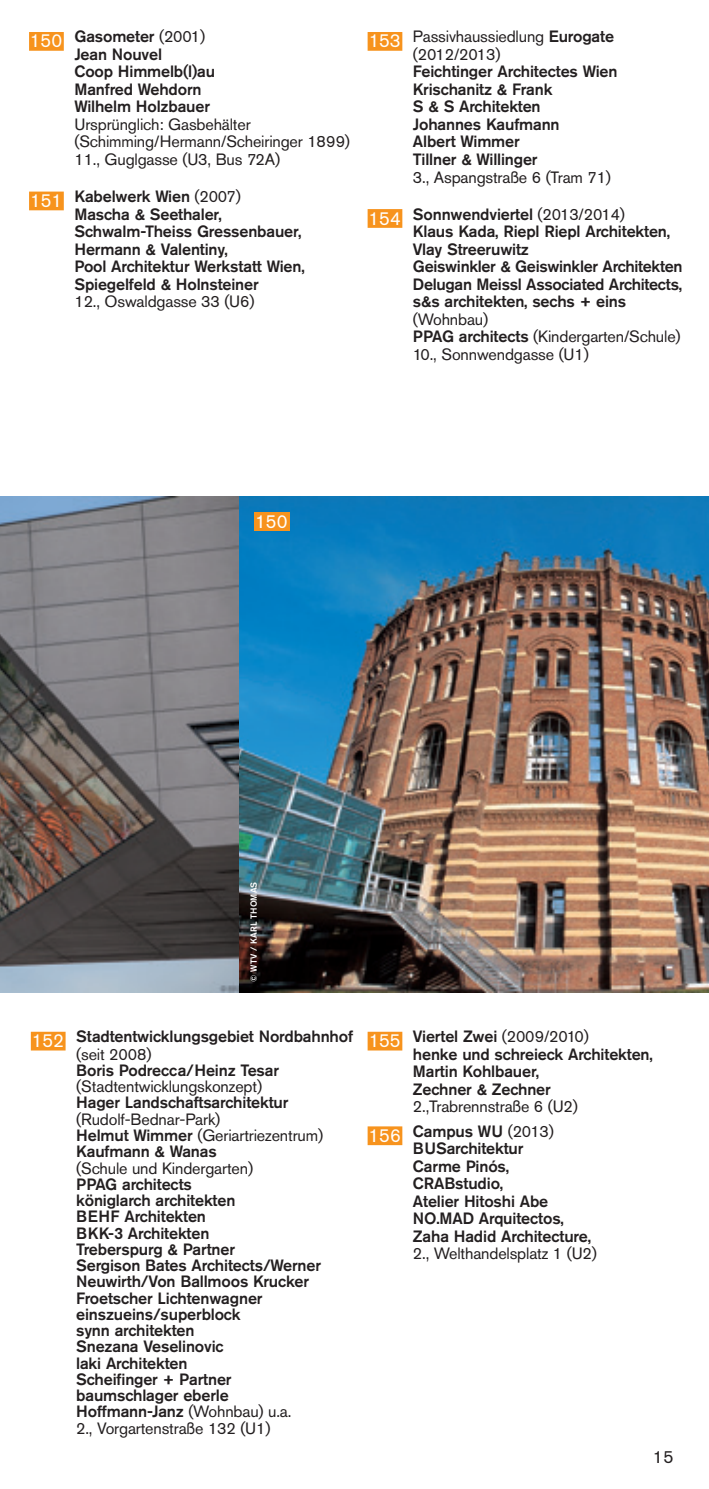
<style>
.page{position:relative;width:709px;height:1489px;background:#fff}
.page>*{position:absolute;margin:0;border:0;box-sizing:border-box;transform-origin:0 0}
.t1{font:18.75px "Akzidenz Grotesk Pro";color:#fff}
.t2{font:17.5px "Akzidenz Grotesk Pro";color:#231f20}
.t3{font:500 16.25px/17.5px "Akzidenz Grotesk Pro";letter-spacing:-.01em;color:#231f20}
.t4{font:16.25px/17.5px "Akzidenz Grotesk Pro";letter-spacing:-.01em;color:#231f20}
.t5{font:500 8.75px "Akzidenz Grotesk Pro";letter-spacing:.01em;color:#fff}
.s1{font-weight:400;font-size:18.75px;color:#fff}
.s2{font-weight:400}
.s3{font-size:18.75px;color:#fff}
.s4{font-weight:500}
</style>
<div class="page">
<div style="left:29px;top:32px;width:35px;height:19px;background:#f7931d"></div>
<div style="left:29px;top:191px;width:35px;height:19px;background:#f7931d"></div>
<div style="left:367px;top:32px;width:35px;height:19px;background:#f7931d"></div>
<div style="left:367px;top:209px;width:35px;height:19px;background:#f7931d"></div>
<div style="left:31px;top:1031px;width:35px;height:19px;background:#f7931d"></div>
<img style="left:239px;top:496px;width:470px;height:496px">
<div style="left:254px;top:511px;width:35px;height:19px;background:#f7931d"></div>
<svg style="left:0;top:496px;width:239px;height:496px"></svg>
<div style="left:367px;top:1031px;width:35px;height:19px;background:#f7931d"></div>
<div style="left:367px;top:1126px;width:35px;height:19px;background:#f7931d"></div>
<p class="t3" style="left:74px;top:28px;width:142px;text-indent:-44px"><span class="s1">150</span> Gasometer <span class="s2">(2001)<br></span>Jean Nouvel<br>Coop Himmelb(l)au<br>Manfred Wehdorn<br>Wilhelm Holzbauer</p>
<p class="t4" style="left:74px;top:115px;width:277px">Ursprünglich: Gasbehälter (Schimming/Hermann/Scheiringer 1899)<br>11., Guglgasse (U3, Bus 72A)</p>
<p class="t3" style="left:74px;top:187px;width:232px;text-indent:-44px"><span class="s1">151</span> Kabelwerk Wien <span class="s2">(2007)<br></span>Mascha &amp; Seethaler,<br>Schwalm-Theiss Gressenbauer,<br>Hermann &amp; Valentiny,<br>Pool Architektur Werkstatt Wien,<br>Spiegelfeld &amp; Holnsteiner</p>
<p class="t4" style="left:74px;top:292px;width:182px">12., Oswaldgasse 33 (U6)</p>
<p class="t4" style="left:413px;top:28px;width:202px;text-indent:-44px"><span class="s3">153</span> Passivhaussiedlung <span class="s4">Eurogate </span>(2012/2013)</p>
<p class="t3" style="left:413px;top:63px;width:206px">Feichtinger Architectes Wien<br>Krischanitz &amp; Frank<br>S &amp; S Architekten<br>Johannes Kaufmann<br>Albert Wimmer<br>Tillner &amp; Willinger</p>
<p class="t4" style="left:413px;top:168px;width:199px">3., Aspangstraße 6 (Tram 71)</p>
<p class="t3" style="left:413px;top:205px;width:271px;text-indent:-44px"><span class="s1">154</span> Sonnwendviertel <span class="s2">(2013/2014)<br></span>Klaus Kada, Riepl Riepl Architekten, Vlay Streeruwitz<br>Geiswinkler &amp; Geiswinkler Architekten Delugan Meissl Associated Architects, s&amp;s architekten, sechs + eins</p>
<p class="t4" style="left:413px;top:310px;width:269px">(Wohnbau)<br><span class="s4">PPAG architects</span> (Kindergarten/Schule)<br>10., Sonnwendgasse (U1)</p>
<p class="t1" style="left:255px;top:509px;width:34px">150</p>
<p class="t5" style="left:248px;top:982px;width:102px;rotate:-90deg">© WTV / KARL THOMAS</p>
<p class="t3" style="left:76px;top:1027px;width:278px;text-indent:-44px"><span class="s1">152</span> Stadtentwicklungsgebiet Nordbahnhof <span class="s2">(seit 2008)</span></p>
<p class="t3" style="left:76px;top:1061px;width:204px">Boris Podrecca/Heinz Tesar</p>
<p class="t4" style="left:76px;top:1077px;width:187px">(Stadtentwicklungskonzept)</p>
<p class="t3" style="left:76px;top:1093px;width:214px">Hager Landschaftsarchitektur</p>
<p class="t4" style="left:76px;top:1110px;width:248px;line-height:16.2px">(Rudolf-Bednar-Park)<br><span class="s4">Helmut Wimmer</span> (Geriartriezentrum)<br><span class="s4">Kaufmann &amp; Wanas</span></p>
<p class="t4" style="left:76px;top:1158px;width:178px">(Schule und Kindergarten)</p>
<p class="t3" style="left:76px;top:1175px;width:246px;line-height:16.2px">PPAG architects<br>königlarch architekten<br>BEHF Architekten<br>BKK-3 Architekten<br>Treberspurg &amp; Partner<br>Sergison Bates Architects/Werner<br>Neuwirth/Von Ballmoos Krucker<br>Froetscher Lichtenwagner einszueins/superblock<br>synn architekten<br>Snezana Veselinovic<br>laki Architekten<br>Scheifinger + Partner baumschlager eberle<br>Hoffmann-Janz <span class="s2">(Wohnbau) u.a.<br>2., Vorgartenstraße 132 (U1)</span></p>
<p class="t3" style="left:413px;top:1027px;width:241px;text-indent:-44px"><span class="s1">155</span> Viertel Zwei <span class="s2">(2009/2010)<br></span>henke und schreieck Architekten,<br>Martin Kohlbauer,<br>Zechner &amp; Zechner</p>
<p class="t4" style="left:368px;top:1094px;width:211px;line-height:24.5px;text-indent:44px">2.,Trabrennstraße 6 (U2)<br><span class="s3">156</span> <span class="s4">Campus WU</span> (2013)</p>
<p class="t3" style="left:413px;top:1139px;width:179px">BUSarchitektur<br>Carme Pinós,<br>CRABstudio,<br>Atelier Hitoshi Abe<br>NO.MAD Arquitectos,<br>Zaha Hadid Architecture,</p>
<p class="t4" style="left:413px;top:1244px;width:185px">2., Welthandelsplatz 1 (U2)</p>
<p class="t2" style="left:652px;top:1444px;width:22px">15</p>
</div>
